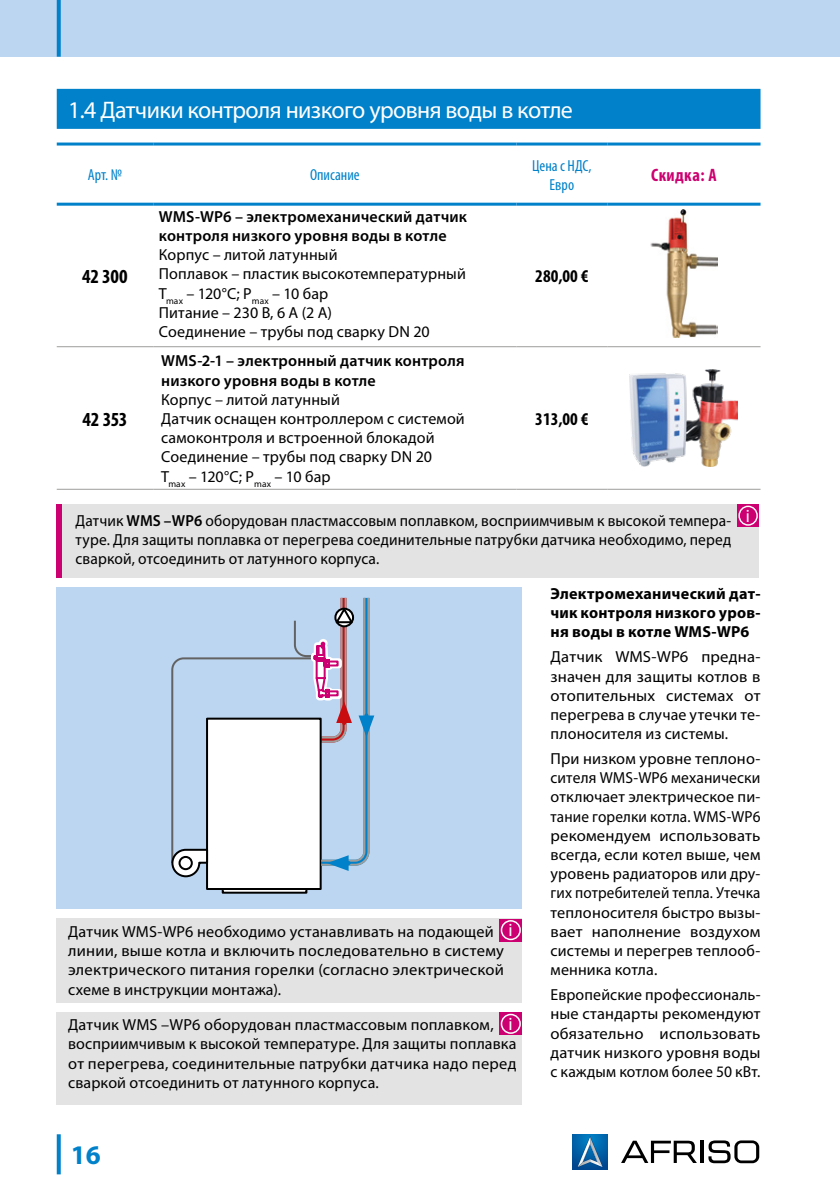
<style>
.page{position:relative;width:840px;height:1191px;background:#fff}
.page>*{position:absolute;margin:0;border:0;box-sizing:border-box;transform-origin:0 0}
.t1{font:700 27px "Myriad Pro";color:#0081c9}
.Poziom_drugi{font:24px "Myriad Pro";letter-spacing:-.025em;color:#fff}
.Produkt_NR_atrykulu{font:700 condensed 20px "Myriad Pro";letter-spacing:-.01em;color:#000}
.Produkt_zwykły_cena{font:700 condensed 18px "Myriad Pro";color:#000}
.Nagłówek_tabeli{font:700 condensed 18px "Myriad Pro";letter-spacing:.025em;color:#cc0070}
.INFO_box{font:18px "Myriad Pro";color:#fff}
.INFO_box-2{font:16px/19.2px "Myriad Pro";letter-spacing:.01em;color:#000;text-align:justify}
.Tekst__wprowadzenie{font:16px/19.2px "Myriad Pro";letter-spacing:.01em;color:#000;text-align:justify}
.Produkt_zwykły_-_opi{font:16px/19.2px "Myriad Pro";letter-spacing:.01em;color:#000}
.Produkt_zwykły_-_opi-2{font:600 16px/19.2px "Myriad Pro";letter-spacing:.01em;color:#000}
.Tekst__wprowadzenie-2{font:16px/19.2px "Myriad Pro";letter-spacing:.01em;color:#000;text-align:justify;scale:1.04 1}
.INFO_box-3{font:16px "Myriad Pro";letter-spacing:.01em;color:#000;scale:.96 1}
.Tekst__wprowadzenie-3{font:700 16px/19.2px "Myriad Pro";letter-spacing:.015em;color:#000;text-align:justify}
.Nagłówek_tabeli-2{font:condensed 16px/19.2px "Myriad Pro";color:#0081c9;text-align:center}
.s1{font-weight:600}
</style>
<div class="page">
<hr style="left:839px;top:0;width:1px;height:57px;background:#bcd6f1">
<div style="left:0;top:0;width:839px;height:57px;background:#bcd6f1"></div>
<svg style="left:572px;top:1134px;width:35px;height:35px"></svg>
<svg style="left:576px;top:1136px;width:27px;height:31px"></svg>
<svg style="left:708px;top:1140px;width:50px;height:23px"></svg>
<hr style="left:700px;top:1140px;width:3px;height:23px;background:#000">
<svg style="left:621px;top:1140px;width:75px;height:23px"></svg>
<svg style="left:57px;top:1134px;width:4px;height:40px"></svg>
<svg style="left:57px;top:0;width:4px;height:57px"></svg>
<div style="left:57px;top:89px;width:703px;height:40px;background:#0081c9"></div>
<hr style="left:57px;top:142px;width:96px;height:3px;background:#0081c9">
<hr style="left:153px;top:142px;width:363px;height:3px;background:#0081c9">
<hr style="left:516px;top:142px;width:91px;height:3px;background:#0081c9">
<hr style="left:607px;top:142px;width:153px;height:3px;background:#0081c9">
<hr style="left:57px;top:203px;width:96px;height:3px;background:#0081c9">
<hr style="left:153px;top:203px;width:363px;height:3px;background:#0081c9">
<hr style="left:516px;top:203px;width:91px;height:3px;background:#0081c9">
<hr style="left:607px;top:203px;width:153px;height:3px;background:#0081c9">
<hr style="left:57px;top:346px;width:96px;height:1px;background:#9d9d9c">
<hr style="left:153px;top:346px;width:363px;height:1px;background:#9d9d9c">
<hr style="left:516px;top:346px;width:91px;height:1px;background:#9d9d9c">
<hr style="left:607px;top:346px;width:153px;height:1px;background:#9d9d9c">
<hr style="left:57px;top:489px;width:96px;height:1px;background:#9d9d9c">
<hr style="left:153px;top:489px;width:363px;height:1px;background:#9d9d9c">
<hr style="left:516px;top:489px;width:91px;height:1px;background:#9d9d9c">
<hr style="left:607px;top:489px;width:153px;height:1px;background:#9d9d9c">
<img style="left:650px;top:210px;width:66px;height:128px">
<img style="left:629px;top:369px;width:108px;height:97px">
<div style="left:57px;top:504px;width:701px;height:74px;background:#e3e3e3"></div>
<div style="left:57px;top:504px;width:5px;height:74px;background:#cc0070"></div>
<svg style="left:737px;top:504px;width:21px;height:23px"></svg>
<div style="left:738px;top:505px;width:19px;height:21px;border:1px solid #fff;border-radius:50%"></div>
<div style="left:57px;top:587px;width:465px;height:321px;background:#bcd6f1"></div>
<div style="left:57px;top:918px;width:465px;height:85px;background:#e3e3e3"></div>
<svg style="left:499px;top:919px;width:23px;height:22px"></svg>
<div style="left:501px;top:920px;width:19px;height:19px;background:#cc0070;border-radius:50%"></div>
<div style="left:500px;top:920px;width:20px;height:20px;border:2px solid #fff;border-radius:50%"></div>
<div style="left:207px;top:718px;width:113px;height:171px;background:#fff"></div>
<div style="left:221px;top:888px;width:86px;height:5px;border:2px solid #000"></div>
<svg style="left:170px;top:488px;width:204px;height:390px"></svg>
<div style="left:57px;top:1012px;width:465px;height:93px;background:#e3e3e3"></div>
<svg style="left:499px;top:1012px;width:23px;height:23px"></svg>
<div style="left:500px;top:1013px;width:20px;height:20px;border:2px solid #fff;border-radius:50%"></div>
<p class="Poziom_drugi" style="left:68px;top:97px;width:506px">1.4 Датчики контроля низкого уровня воды в котле</p>
<p class="Nagłówek_tabeli-2" style="left:88px;top:165px;width:36px">Арт. №</p>
<p class="Nagłówek_tabeli-2" style="left:310px;top:165px;width:51px">Описание</p>
<p class="Nagłówek_tabeli-2" style="left:532px;top:155px;width:61px">Цена с НДС,<br>Евро</p>
<p class="Nagłówek_tabeli" style="left:650px;top:164px;width:67px">Скидка: A</p>
<p class="Produkt_NR_atrykulu" style="left:82px;top:264px;width:47px">42 300</p>
<p class="Produkt_NR_atrykulu" style="left:82px;top:406px;width:46px">42 353</p>
<p class="Produkt_zwykły_-_opi-2" style="left:159px;top:206px;width:309px">WMS-WP6 – электромеханический датчик контроля низкого уровня воды в котле</p>
<p class="Produkt_zwykły_-_opi" style="left:159px;top:246px;width:180px">Корпус – литой латунный</p>
<p class="Produkt_zwykły_-_opi" style="left:159px;top:265px;width:308px">Поплавок – пластик высокотемпературный</p>
<p class="Produkt_zwykły_-_opi" style="left:159px;top:284px;width:171px">Т<sub>max</sub> – 120°C; P<sub>max</sub> – 10 бар</p>
<p class="Produkt_zwykły_-_opi" style="left:159px;top:303px;width:175px">Питание – 230 В, 6 А (2 А)</p>
<p class="Produkt_zwykły_-_opi" style="left:159px;top:322px;width:272px">Соединение – трубы под сварку DN 20</p>
<p class="Produkt_zwykły_-_opi-2" style="left:161px;top:351px;width:305px">WMS-2-1 – электронный датчик контроля низкого уровня воды в котле</p>
<p class="Produkt_zwykły_-_opi" style="left:161px;top:390px;width:180px">Корпус – литой латунный</p>
<p class="Produkt_zwykły_-_opi" style="left:161px;top:409px;width:305px">Датчик оснащен контроллером с системой самоконтроля и встроенной блокадой</p>
<p class="Produkt_zwykły_-_opi" style="left:161px;top:448px;width:272px">Соединение – трубы под сварку DN 20</p>
<p class="Produkt_zwykły_-_opi" style="left:161px;top:467px;width:171px">Т<sub>max</sub> – 120°C; P<sub>max</sub> – 10 бар</p>
<p class="Produkt_zwykły_cena" style="left:535px;top:265px;width:55px">280,00 €</p>
<p class="Produkt_zwykły_cena" style="left:535px;top:407px;width:55px">313,00 €</p>
<p class="INFO_box-3" style="left:75px;top:511px;width:684px">Датчик <span class="s1">WMS –WP6</span> оборудован пластмассовым поплавком, восприимчивым к высокой темпера-</p>
<p class="INFO_box" style="left:745px;top:505px;width:6px">i</p>
<p class="INFO_box-2" style="left:75px;top:530px;width:657px">туре. Для защиты поплавка от перегрева соединительные патрубки датчика необходимо, перед сваркой, отсоединить от латунного корпуса.</p>
<p class="INFO_box-2" style="left:68px;top:922px;width:427px">Датчик WMS-WP6 необходимо устанавливать на подающей</p>
<p class="INFO_box" style="left:508px;top:920px;width:6px">i</p>
<p class="INFO_box-2" style="left:68px;top:941px;width:437px">линии, выше котла и включить последовательно в систему электрического питания горелки (согласно электрической схеме в инструкции монтажа).</p>
<p class="INFO_box-2" style="left:68px;top:1015px;width:427px">Датчик WMS –WP6 оборудован пластмассовым поплавком,</p>
<p class="INFO_box" style="left:508px;top:1013px;width:6px">i</p>
<p class="INFO_box-2" style="left:68px;top:1034px;width:449px">восприимчивым к высокой температуре. Для защиты поплавка от перегрева, соединительные патрубки датчика надо перед сваркой отсоединить от латунного корпуса.</p>
<h1 class="t1" style="left:71px;top:1137px;width:31px">16</h1>
<p class="Tekst__wprowadzenie-3" style="left:550px;top:583px;width:211px">Электромеханический дат&shy;чик контроля низкого уров&shy;ня воды в котле WMS-WP6</p>
<p class="Tekst__wprowadzenie-2" style="left:550px;top:647px;width:203px">Датчик WMS-WP6 предна&shy;значен для защиты котлов в отопительных системах от перегрева в случае утечки те&shy;плоносителя из системы.</p>
<p class="Tekst__wprowadzenie" style="left:550px;top:749px;width:211px">При низком уровне теплоно&shy;сителя WMS-WP6 механически отключает электрическое пи&shy;тание горелки котла. WMS-WP6 рекомендуем использовать всегда, если котел выше, чем уровень радиаторов или дру&shy;гих потребителей тепла. Утечка теплоносителя быстро вызы&shy;вает наполнение воздухом системы и перегрев теплооб&shy;менника котла.</p>
<p class="Tekst__wprowadzenie" style="left:550px;top:985px;width:211px">Европейские профессиональ&shy;ные стандарты рекомендуют обязательно использовать датчик низкого уровня воды с каждым котлом более 50 кВт.</p>
</div>
